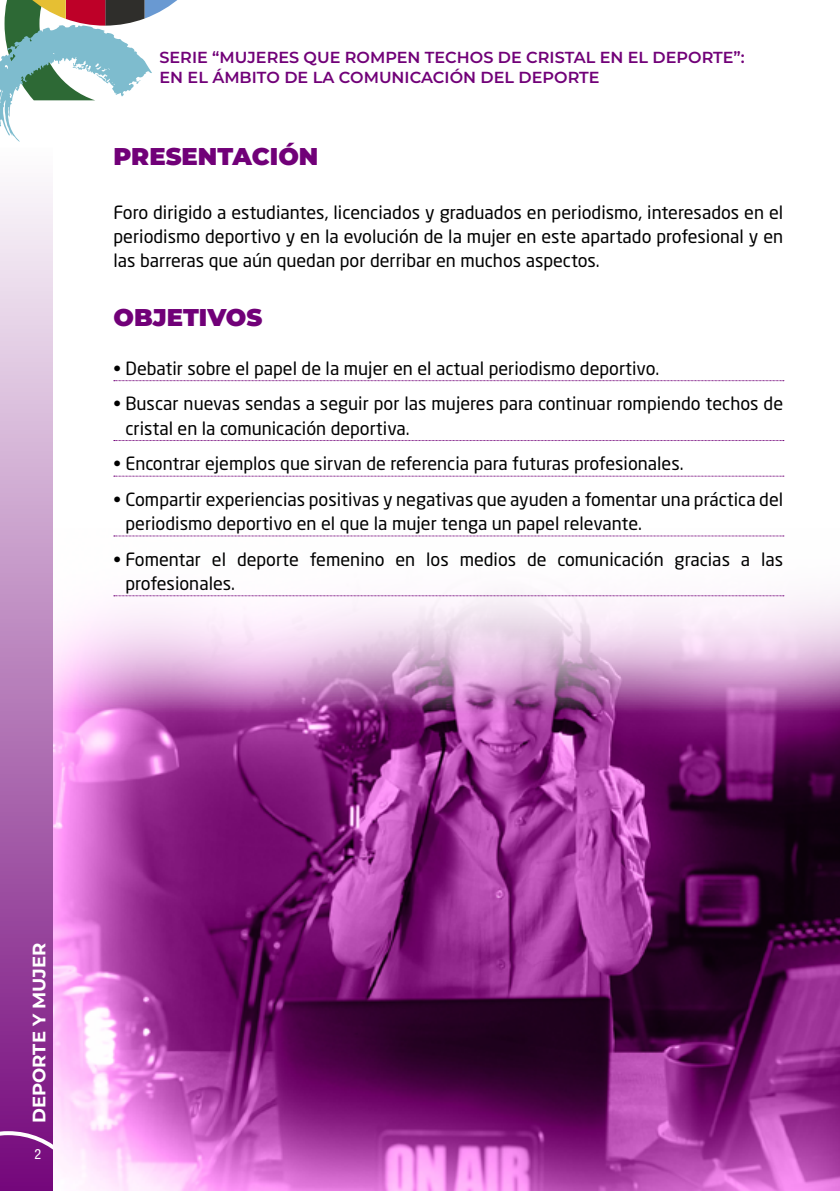
<style>
.page{position:relative;width:840px;height:1191px;background:#fff}
.page>*{position:absolute;margin:0;border:0;box-sizing:border-box;transform-origin:0 0}
.t1{font:900 24.2px "Montserrat";color:#710078}
.t2{font:18px/24.2px "Neo Sans Pro";color:#000}
.t3{font:700 18px "Montserrat";color:#fff}
.t4{font:600 16px/19.2px "Montserrat";color:#710078}
.t5{font:condensed 14px "Helvetica Neue";color:#fff}
</style>
<div class="page">
<div style="left:0;top:147px;width:53px;height:1044px;background:linear-gradient(to bottom,#fefdfe,#74077b)"></div>
<svg style="left:0;top:0;width:177px;height:142px"></svg>
<svg style="left:0;top:1131px;width:53px;height:60px;background:#811e87"></svg>
<img style="left:53px;top:1035px;width:786px;height:156px">
<svg style="left:53px;top:535px;width:786px;height:500px"></svg>
<svg style="left:114px;top:380px;width:669px;height:1px"></svg>
<svg style="left:114px;top:440px;width:669px;height:1px"></svg>
<svg style="left:114px;top:476px;width:669px;height:1px"></svg>
<svg style="left:114px;top:535px;width:669px;height:1px"></svg>
<svg style="left:114px;top:595px;width:669px;height:1px"></svg>
<p class="t4" style="left:159px;top:47px;width:586px">SERIE “MUJERES QUE ROMPEN TECHOS DE CRISTAL EN EL DEPORTE”:<br>EN EL ÁMBITO DE LA COMUNICACIÓN DEL DEPORTE</p>
<h1 class="t1" style="left:113px;top:138px;width:206px">PRESENTACIÓN</h1>
<p class="t2" style="left:113px;top:200px;width:671px;text-align:justify">Foro dirigido a estudiantes, licenciados y graduados en periodismo, interesados en el periodismo deportivo y en la evolución de la mujer en este apartado profesional y en las barreras que aún quedan por derribar en muchos aspectos.</p>
<h1 class="t1" style="left:113px;top:299px;width:150px">OBJETIVOS</h1>
<p class="t2" style="left:113px;top:356px;width:547px">• Debatir sobre el papel de la mujer en el actual periodismo deportivo.</p>
<p class="t2" style="left:125px;top:391px;width:658px;text-indent:-12px">• Buscar nuevas sendas a seguir por las mujeres para continuar rompiendo techos de cristal en la comunicación deportiva.</p>
<p class="t2" style="left:113px;top:451px;width:571px">• Encontrar ejemplos que sirvan de referencia para futuras profesionales.</p>
<p class="t2" style="left:125px;top:487px;width:659px;text-indent:-12px">• Compartir experiencias positivas y negativas que ayuden a fomentar una práctica del periodismo deportivo en el que la mujer tenga un papel relevante.</p>
<p class="t2" style="left:125px;top:546px;width:659px;text-indent:-12px">• Fomentar el deporte femenino en los medios de comunicación gracias a las profesionales.</p>
<p class="t3" style="left:26px;top:1123px;width:182px;rotate:-90deg">DEPORTE Y MUJER</p>
<p class="t5" style="left:34px;top:1145px;width:8px">2</p>
</div>
